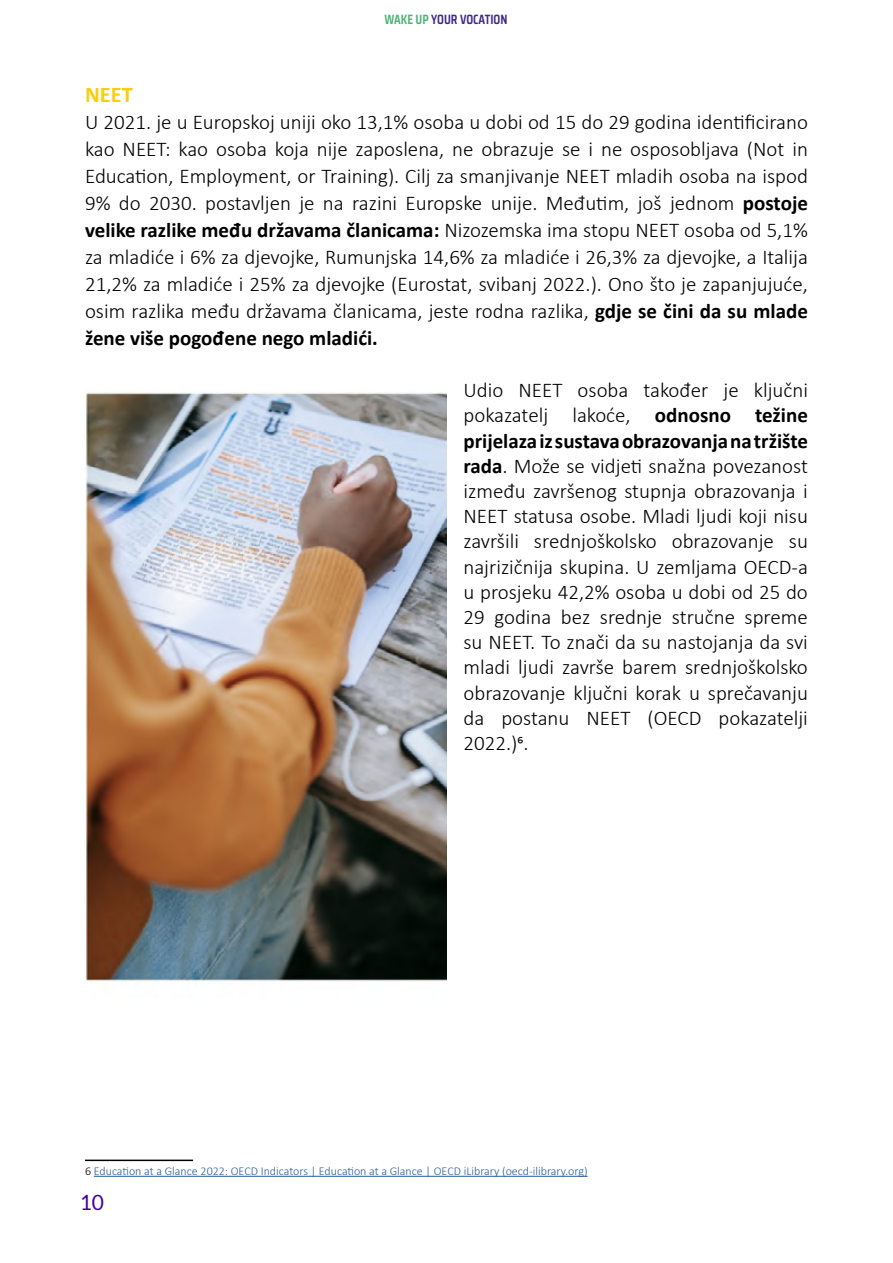
<style>
.page{position:relative;width:893px;height:1263px;background:#fff}
.page>*{position:absolute;margin:0;border:0;box-sizing:border-box;transform-origin:0 0}
.t1{font:700 22.5px "Calibri";color:#facd0e}
.t2{font:300 21px/25.2px "Calibri";color:#000;text-align:justify}
.t3{font:21px "Lato";color:#410099}
.t4{font:600 13.5px "Saira Condensed";color:#3e2985}
.t5{font:300 12px "Calibri";color:#275b9b}
.s1{color:#4db376}
.s2{font-weight:700}
.s3{color:#000}
</style>
<div class="page">
<hr style="left:85px;top:1159px;width:108px;height:2px;background:#000">
<hr style="left:94px;top:1176px;width:494px;height:1px;background:#275b9b">
<img style="left:85px;top:392px;width:361px;height:589px">
<p class="t4" style="left:384px;top:9px;width:125px"><span class="s1">WAKE UP</span> YOUR VOCATION</p>
<p class="t1" style="left:85px;top:79px;width:49px">NEET</p>
<p class="t2" style="left:85px;top:108px;width:724px;line-height:27px">U 2021. je u Europskoj uniji oko 13,1% osoba u dobi od 15 do 29 godina identificirano kao NEET: kao osoba koja nije zaposlena, ne obrazuje se i ne osposobljava (Not in Education, Employment, or Training). Cilj za smanjivanje NEET mladih osoba na ispod 9% do 2030. postavljen je na razini Europske unije. Međutim, još jednom <span class="s2">postoje velike razlike među državama članicama:</span> Nizozemska ima stopu NEET osoba od 5,1% za mladiće i 6% za djevojke, Rumunjska 14,6% za mladiće i 26,3% za djevojke, a Italija 21,2% za mladiće i 25% za djevojke (Eurostat, svibanj 2022.). Ono što je zapanjujuće, osim razlika među državama članicama, jeste rodna razlika, <span class="s2">gdje se čini da su mlade žene više pogođene nego mladići.</span></p>
<p class="t2" style="left:463px;top:377px;width:346px">Udio NEET osoba također je ključni pokazatelj lakoće, <span class="s2">odnosno težine prijelaza iz sustava obrazovanja na tržište rada</span>. Može se vidjeti snažna povezanost između završenog stupnja obrazovanja i NEET statusa osobe. Mladi ljudi koji nisu završili srednjoškolsko obrazovanje su najrizičnija skupina. U zemljama OECD-a u prosjeku 42,2% osoba u dobi od 25 do 29 godina bez srednje stručne spreme su NEET. To znači da su nastojanja da svi mladi ljudi završe barem srednjoškolsko obrazovanje ključni korak u sprečavanju da postanu NEET (OECD pokazatelji 2022.)6.</p>
<p class="t5" style="left:85px;top:1163px;width:504px"><span class="s3">6</span> Education at a Glance 2022: OECD Indicators | Education at a Glance | OECD iLibrary (oecd-ilibrary.org)</p>
<p class="t3" style="left:80px;top:1190px;width:26px">10</p>
</div>
